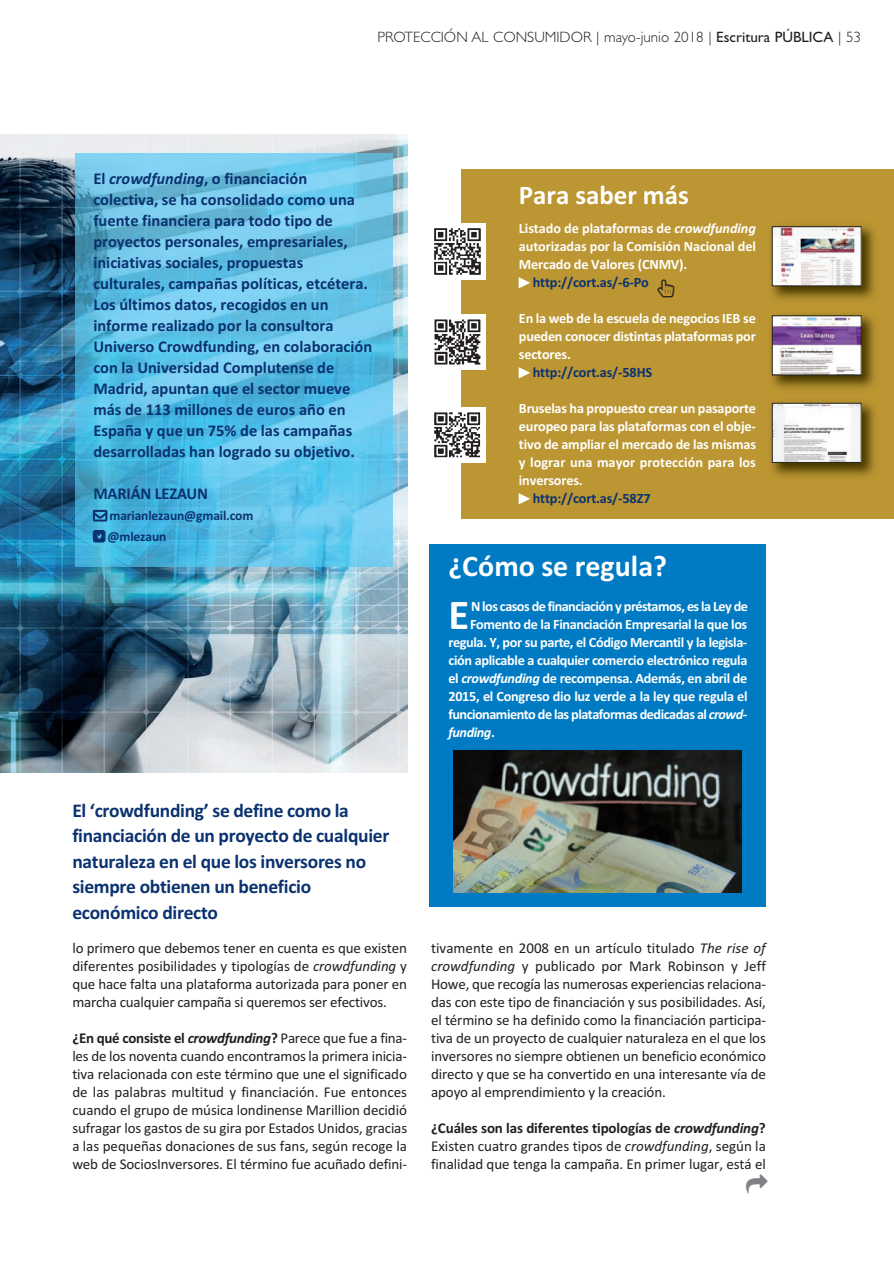
<style>
.page{position:relative;width:894px;height:1264px;background:#fff}
.page>*{position:absolute;margin:0;border:0;box-sizing:border-box;transform-origin:0 0}
.t1{font:700 42.75px "Calibri";color:#fff}
.t2{font:700 30px "Calibri";color:#fff}
.t3{font:700 27px "Calibri";color:#fff}
.t4{font:700 19.5px/25.5px "Calibri";letter-spacing:-.015em;color:#0b3270}
.t5{font:700 16.5px/21px "Calibri";color:#0b3270}
.t6{font:15px/18px "Calibri";letter-spacing:-.01em;color:#231f20;text-align:justify}
.t7{font:300 15px "Gill Sans";color:#231f20}
.t8{font:700 14.25px/18px "Calibri";letter-spacing:-.025em;color:#fff;text-align:justify}
.t9{font:700 14.25px "Calibri";letter-spacing:-.01em;color:#0b3270}
.t10{font:italic 700 14.25px "Calibri";color:#fff}
.t11{font:700 13.5px/21px "Calibri";letter-spacing:-.01em;color:#0b3270}
.s1{font-weight:400}
.s2{font-style:italic}
.s3{font-style:normal}
.s4{font-weight:700}
.s5{font-weight:700;font-style:italic}
</style>
<div class="page">
<img style="left:0;top:135px;width:407px;height:638px">
<div style="left:461px;top:169px;width:433px;height:349px;background:#bb9632"></div>
<img style="left:434px;top:224px;width:51px;height:55px">
<img style="left:771px;top:225px;width:104px;height:75px">
<img style="left:774px;top:228px;width:85px;height:56px">
<div style="left:772px;top:226px;width:89px;height:60px;border:1px solid #231f20"></div>
<img style="left:771px;top:315px;width:104px;height:74px">
<img style="left:774px;top:317px;width:85px;height:56px">
<div style="left:772px;top:315px;width:89px;height:60px;border:1px solid #231f20"></div>
<img style="left:771px;top:402px;width:104px;height:75px">
<img style="left:774px;top:405px;width:85px;height:56px">
<div style="left:772px;top:403px;width:89px;height:60px;border:1px solid #231f20"></div>
<img style="left:434px;top:407px;width:51px;height:55px">
<img style="left:434px;top:314px;width:51px;height:56px">
<img style="left:75px;top:154px;width:317px;height:413px">
<div style="left:430px;top:544px;width:336px;height:362px;background:#007bc3"></div>
<img style="left:453px;top:751px;width:288px;height:141px">
<svg style="left:93px;top:510px;width:14px;height:11px"></svg>
<svg style="left:93px;top:530px;width:12px;height:12px"></svg>
<p class="t7" style="left:377px;top:28px;width:485px">PROTECCIÓN AL CONSUMIDOR | mayo-junio 2018 | <span class="s1">Escritura PÚBLICA</span> | 53</p>
<p class="t5" style="left:93px;top:167px;width:280px">El <span class="s2">crowdfunding</span>, o financiación colectiva, se ha consolidado como una fuente financiera para todo tipo de proyectos personales, empresariales, iniciativas sociales, propuestas culturales, campañas políticas, etcétera.<br>Los últimos datos, recogidos en un informe realizado por la consultora Universo Crowdfunding, en colaboración con la Universidad Complutense de Madrid, apuntan que el sector mueve más de 113 millones de euros año en España y que un 75% de las campañas desarrolladas han logrado su objetivo.</p>
<p class="t5" style="left:93px;top:482px;width:116px">MARIÁN LEZAUN</p>
<p class="t11" style="left:108px;top:504px;width:147px">marianlezaun@gmail.com @mlezaun</p>
<h3 class="t3" style="left:519px;top:179px;width:172px">Para saber más</h3>
<p class="t8" style="left:519px;top:218px;width:238px">Listado de plataformas de <span class="s2">crowdfunding </span>autorizadas por la Comisión Nacional del Mercado de Valores (CNMV).</p>
<p class="t9" style="left:533px;top:273px;width:118px">http://cort.as/-6-Po</p>
<p class="t8" style="left:519px;top:308px;width:238px">En la web de la escuela de negocios IEB se pueden conocer distintas plataformas por sectores.</p>
<p class="t9" style="left:533px;top:363px;width:121px">http://cort.as/-58HS</p>
<p class="t8" style="left:519px;top:398px;width:239px">Bruselas ha propuesto crear un pasaporte europeo para las plataformas con el obje&shy;tivo de ampliar el mercado de las mismas y lograr una mayor protección para los inversores.</p>
<p class="t9" style="left:533px;top:489px;width:119px">http://cort.as/-58Z7</p>
<h2 class="t2" style="left:448px;top:547px;width:220px">¿Cómo se regula?</h2>
<h1 class="t1" style="left:448px;top:588px;width:22px">E</h1>
<p class="t8" style="left:471px;top:596px;width:279px">N los casos de financiación y préstamos, es la Ley de</p>
<p class="t8" style="left:470px;top:614px;width:279px">Fomento de la Financiación Empresarial la que los</p>
<p class="t8" style="left:448px;top:632px;width:300px">regula. Y, por su parte, el Código Mercantil y la legisla-</p>
<p class="t8" style="left:448px;top:650px;width:300px">ción aplicable a cualquier comercio electrónico regula</p>
<p class="t8" style="left:448px;top:668px;width:300px">el <span class="s2">crowdfunding</span> de recompensa. Además, en abril de</p>
<p class="t8" style="left:448px;top:686px;width:301px">2015, el Congreso dio luz verde a la ley que regula el</p>
<p class="t8" style="left:448px;top:704px;width:300px">funcionamiento de las plataformas dedicadas al <span class="s2">crowd-</span></p>
<p class="t10" style="left:448px;top:723px;width:48px">funding<span class="s3">.</span></p>
<h3 class="t4" style="left:72px;top:796px;width:318px">El ‘crowdfunding’ se define como la financiación de un proyecto de cualquier naturaleza en el que los inversores no siempre obtienen un beneficio económico directo</h3>
<p class="t6" style="left:72px;top:938px;width:336px">lo primero que debemos tener en cuenta es que existen diferentes posibilidades y tipologías de <span class="s2">crowdfunding</span> y que hace falta una plataforma autorizada para poner en marcha cualquier campaña si queremos ser efectivos.</p>
<p class="t6" style="left:72px;top:1028px;width:336px"><span class="s4">¿En qué consiste el</span> <span class="s5">crowdfunding</span><span class="s4">?</span> Parece que fue a fina&shy;les de los noventa cuando encontramos la primera inicia&shy;tiva relacionada con este término que une el significado de las palabras multitud y financiación. Fue entonces cuando el grupo de música londinense Marillion decidió sufragar los gastos de su gira por Estados Unidos, gracias a las pequeñas donaciones de sus fans, según recoge la web de SociosInversores. El término fue acuñado defini-</p>
<p class="t6" style="left:431px;top:938px;width:336px">tivamente en 2008 en un artículo titulado <span class="s2">The rise of crowdfunding</span> y publicado por Mark Robinson y Jeff Howe, que recogía las numerosas experiencias relaciona&shy;das con este tipo de financiación y sus posibilidades. Así, el término se ha definido como la financiación participa&shy;tiva de un proyecto de cualquier naturaleza en el que los inversores no siempre obtienen un beneficio económico directo y que se ha convertido en una interesante vía de apoyo al emprendimiento y la creación.</p>
<p class="t6" style="left:431px;top:1118px;width:336px"><span class="s4">¿Cuáles son las diferentes tipologías de</span> <span class="s5">crowdfunding</span><span class="s4">?<br></span>Existen cuatro grandes tipos de <span class="s2">crowdfunding</span>, según la finalidad que tenga la campaña. En primer lugar, está el</p>
</div>
